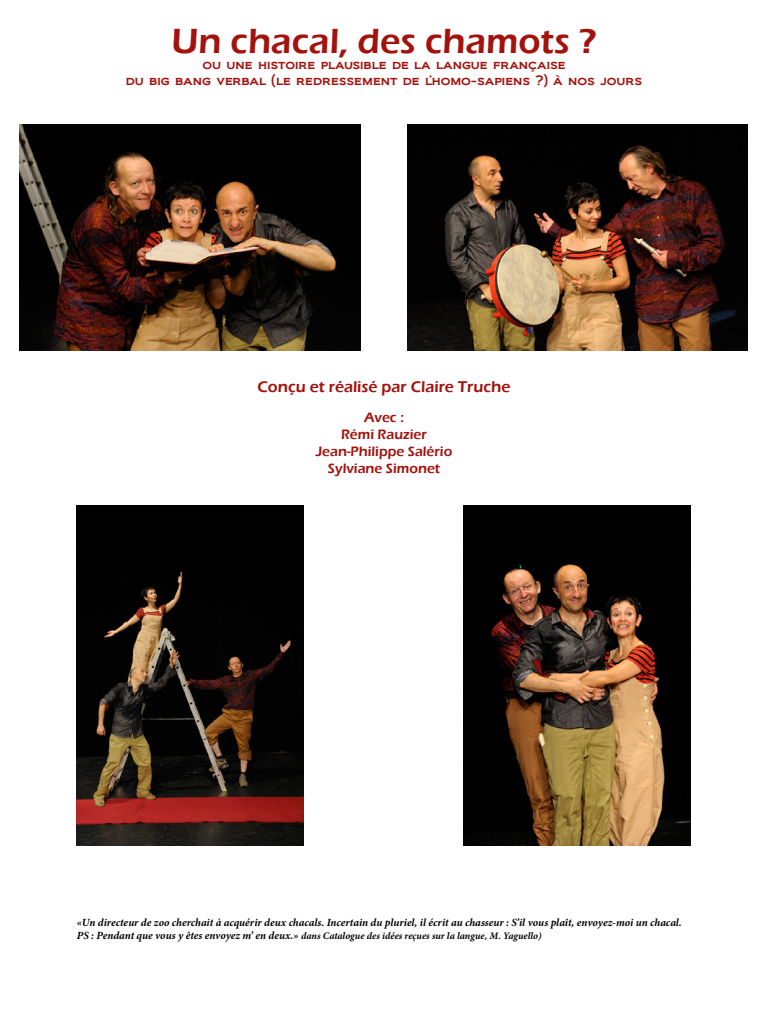
<style>
.page{position:relative;width:768px;height:1024px;background:#fff}
.page>*{position:absolute;margin:0;border:0;box-sizing:border-box;transform-origin:0 0}
.t1{font:600 36px "Eras ITC";color:#a3120c}
.t2{font:600 16px "Eras ITC";color:#a3120c}
.t3{font:600 14px "Eras ITC";color:#a3120c}
.t4{font:13px "Biondi";color:#a3120c}
.t5{font:italic 700 11px "Minion Pro";letter-spacing:-.005em;color:#000}
.t6{font:italic 700 10px "Minion Pro";letter-spacing:.005em;color:#000}
.s1{font-size:11px}
</style>
<div class="page">
<img style="left:20px;top:124px;width:341px;height:227px">
<img style="left:408px;top:124px;width:340px;height:227px">
<img style="left:77px;top:505px;width:227px;height:341px">
<img style="left:464px;top:505px;width:227px;height:341px">
<p class="t1" style="left:171px;top:21px;width:427px">Un chacal, des chamots ?</p>
<p class="t4" style="left:202px;top:56px;width:365px">ou une histoire plausible de la langue française</p>
<p class="t4" style="left:126px;top:72px;width:518px">du big bang verbal (le redressement de l’homo-sapiens ?) à nos jours</p>
<p class="t2" style="left:258px;top:378px;width:254px">Conçu et réalisé par Claire Truche</p>
<p class="t3" style="left:364px;top:410px;width:41px">Avec :</p>
<p class="t3" style="left:341px;top:426px;width:87px">Rémi Rauzier</p>
<p class="t3" style="left:316px;top:443px;width:138px">Jean-Philippe Salério</p>
<p class="t3" style="left:328px;top:460px;width:114px">Sylviane Simonet</p>
<p class="t5" style="left:77px;top:914px;width:607px">«Un directeur de zoo cherchait à acquérir deux chacals. Incertain du pluriel, il écrit au chasseur : S’il vous plaît, envoyez-moi un chacal.</p>
<p class="t6" style="left:77px;top:929px;width:466px"><span class="s1">PS : Pendant que vous y êtes envoyez m’ en deux.»</span> dans Catalogue des idées reçues sur la langue, M. Yaguello)</p>
</div>
